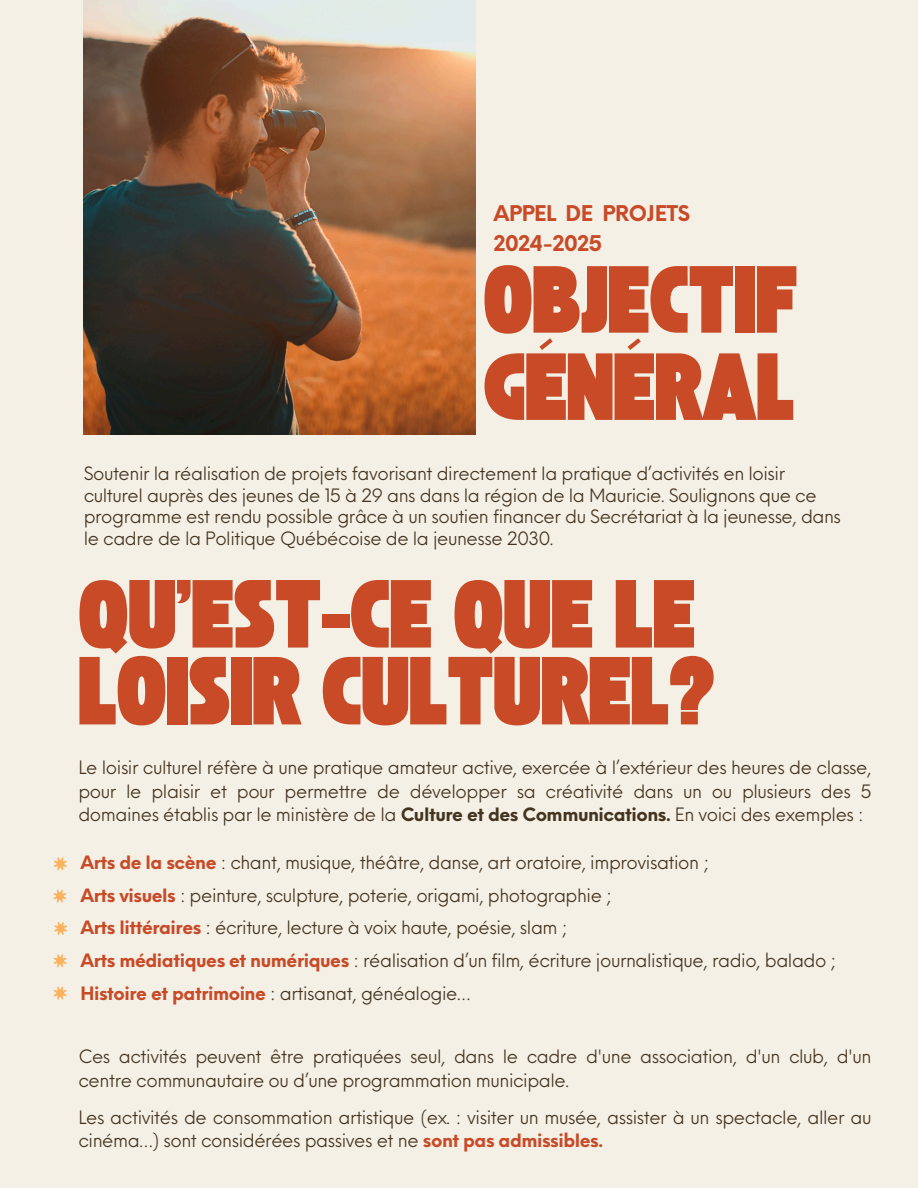
<style>
.page{position:relative;width:918px;height:1188px;background:#f4f0e6}
.page>*{position:absolute;margin:0;border:0;box-sizing:border-box;transform-origin:0 0}
.t1{font:67.5px/76.8px "TAN St Canard Display";color:#c84a27}
.t2{font:66.6px/87.2px "TAN St Canard Display";color:#c84a27}
.t3{font:700 21.15px/29.2px "Neue Einstellung";letter-spacing:-.025em;color:#c84a27}
.t4{font:18px/23.7px "Neue Einstellung";letter-spacing:-.025em;color:#44341f}
.s1{font-weight:700}
.s2{font-weight:700;color:#c84a27}
</style>
<div class="page">
<img style="left:84px;top:0;width:391px;height:435px">
<svg style="left:53px;top:986px;width:14px;height:14px"></svg>
<svg style="left:53px;top:954px;width:14px;height:14px"></svg>
<svg style="left:54px;top:922px;width:13px;height:13px"></svg>
<svg style="left:53px;top:889px;width:14px;height:14px"></svg>
<svg style="left:54px;top:857px;width:13px;height:14px"></svg>
<h1 class="t3" style="left:494px;top:197px;width:198px">APPEL DE PROJETS<br>2024-2025</h1>
<h2 class="t2" style="left:484px;top:264px;width:315px">OBJECTIF<br>GÉNÉRAL</h2>
<h1 class="t4" style="left:84px;top:461px;width:759px;line-height:21.3px">Soutenir la réalisation de projets favorisant directement la pratique d’activités en loisir culturel auprès des jeunes de 15 à 29 ans dans la région de la Mauricie. Soulignons que ce programme est rendu possible grâce à un soutien financer du Secrétariat à la jeunesse, dans le cadre de la Politique Québécoise de la jeunesse 2030.</h1>
<p class="t1" style="left:78px;top:584px;width:638px">QU’EST-CE QUE LE<br>LOISIR CULTUREL?</p>
<p class="t4" style="left:78px;top:754px;width:795px;text-align:justify">Le loisir culturel réfère à une pratique amateur active, exercée à l’extérieur des heures de classe, pour le plaisir et pour permettre de développer sa créativité dans un ou plusieurs des 5 domaines établis par le ministère de la <span class="s1">Culture et des Communications.</span> En voici des exemples :</p>
<p class="t4" style="left:81px;top:849px;width:630px"><span class="s2">Arts de la scène</span> : chant, musique, théâtre, danse, art oratoire, improvisation ;</p>
<p class="t4" style="left:81px;top:881px;width:533px"><span class="s2">Arts visuels</span> : peinture, sculpture, poterie, origami, photographie ;</p>
<p class="t4" style="left:81px;top:914px;width:489px"><span class="s2">Arts littéraires</span> : écriture, lecture à voix haute, poésie, slam ;</p>
<p class="t4" style="left:81px;top:947px;width:757px"><span class="s2">Arts médiatiques et numériques</span> : réalisation d’un film, écriture journalistique, radio, balado ;</p>
<p class="t4" style="left:81px;top:979px;width:392px"><span class="s2">Histoire et patrimoine</span> : artisanat, généalogie…</p>
<p class="t4" style="left:78px;top:1043px;width:795px">Ces activités peuvent être pratiquées seul, dans le cadre d'une association, d'un club, d'un centre communautaire ou d’une programmation municipale.</p>
<p class="t4" style="left:78px;top:1104px;width:795px">Les activités de consommation artistique (ex. : visiter un musée, assister à un spectacle, aller au cinéma…) sont considérées passives et ne <span class="s2">sont pas admissibles.</span></p>
</div>
